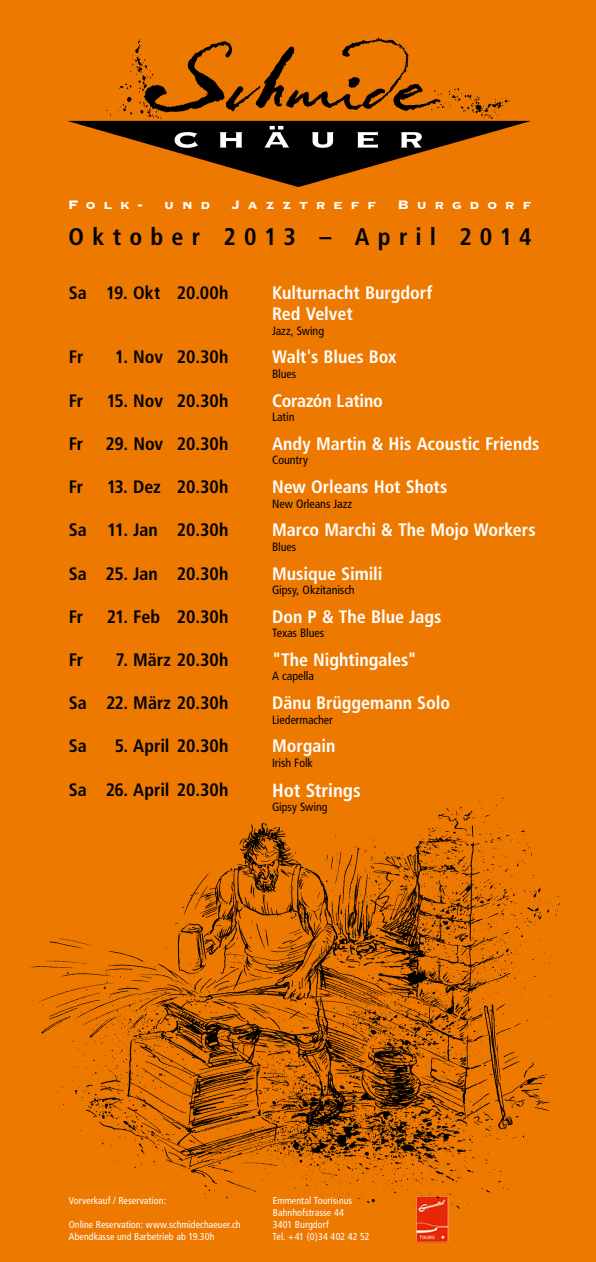
<style>
.page{position:relative;width:596px;height:1262px;background:#fff}
.page>*{position:absolute;margin:0;border:0;box-sizing:border-box;transform-origin:0 0}
.t1{font:700 condensed 24px "Frutiger";letter-spacing:.335em;color:#000}
.t2{font:700 condensed 19px "Frutiger";color:#fff}
.t3{font:700 condensed 18px/21.6px "Frutiger";color:#fff}
.t4{font:700 condensed 18px "Frutiger";letter-spacing:-.005em;color:#000}
.t5{font:16px "Copperplate Thirty Three BC";letter-spacing:.48em;color:#fff}
.t6{font:condensed 12px "Frutiger";letter-spacing:-.005em;color:#000}
.t7{font:condensed 10px/12px "Frutiger";letter-spacing:.005em;color:#fff}
</style>
<div class="page">
<div style="left:0;top:0;width:595px;height:1261px;background:#ee7900"></div>
<img style="left:416px;top:1223px;width:32px;height:18px">
<img style="left:68px;top:37px;width:463px;height:150px">
<img style="left:29px;top:762px;width:533px;height:461px">
<p class="t5" style="left:68px;top:196px;width:76px">Folk-</p>
<p class="t5" style="left:164px;top:196px;width:48px">und</p>
<p class="t5" style="left:231px;top:196px;width:146px">Jazztreff</p>
<p class="t5" style="left:397px;top:196px;width:135px">Burgdorf</p>
<h1 class="t1" style="left:68px;top:222px;width:464px">Oktober 2013 – April 2014</h1>
<p class="t4" style="left:69px;top:282px;width:161px">Sa 19. Okt 20.00h</p>
<p class="t4" style="left:69px;top:346px;width:16px">Fr</p>
<p class="t4" style="left:115px;top:346px;width:115px">1. Nov 20.30h</p>
<p class="t4" style="left:69px;top:390px;width:16px">Fr</p>
<p class="t4" style="left:106px;top:390px;width:123px">15. Nov 20.30h</p>
<p class="t4" style="left:69px;top:433px;width:161px">Fr 29. Nov 20.30h</p>
<p class="t4" style="left:69px;top:476px;width:16px">Fr</p>
<p class="t4" style="left:107px;top:476px;width:123px">13. Dez 20.30h</p>
<p class="t4" style="left:69px;top:519px;width:161px">Sa 11. Jan 20.30h</p>
<p class="t4" style="left:69px;top:562px;width:161px">Sa 25. Jan 20.30h</p>
<p class="t4" style="left:69px;top:606px;width:16px">Fr</p>
<p class="t4" style="left:107px;top:606px;width:123px">21. Feb 20.30h</p>
<p class="t4" style="left:69px;top:649px;width:16px">Fr</p>
<p class="t4" style="left:115px;top:649px;width:114px">7. März 20.30h</p>
<p class="t4" style="left:69px;top:692px;width:161px">Sa 22. März 20.30h</p>
<p class="t4" style="left:69px;top:735px;width:20px">Sa</p>
<p class="t4" style="left:115px;top:735px;width:115px">5. April 20.30h</p>
<p class="t4" style="left:69px;top:778px;width:161px">Sa 26. April 20.30h</p>
<p class="t3" style="left:272px;top:281px;width:162px">Kulturnacht Burgdorf<br>Red Velvet</p>
<p class="t6" style="left:272px;top:323px;width:53px">Jazz, Swing</p>
<p class="t3" style="left:272px;top:346px;width:126px">Walt's Blues Box</p>
<p class="t6" style="left:272px;top:367px;width:26px">Blues</p>
<p class="t3" style="left:272px;top:389px;width:112px">Corazón Latino</p>
<p class="t6" style="left:272px;top:410px;width:24px">Latin</p>
<p class="t3" style="left:272px;top:433px;width:269px">Andy Martin &amp; His Acoustic Friends</p>
<p class="t6" style="left:272px;top:453px;width:37px">Country</p>
<p class="t3" style="left:272px;top:476px;width:177px">New Orleans Hot Shots</p>
<p class="t6" style="left:272px;top:496px;width:82px">New Orleans Jazz</p>
<p class="t3" style="left:272px;top:519px;width:265px">Marco Marchi &amp; The Mojo Workers</p>
<p class="t6" style="left:272px;top:539px;width:26px">Blues</p>
<p class="t3" style="left:272px;top:562px;width:112px">Musique Simili</p>
<p class="t6" style="left:272px;top:583px;width:84px">Gipsy, Okzitanisch</p>
<p class="t3" style="left:272px;top:605px;width:171px">Don P &amp; The Blue Jags</p>
<p class="t6" style="left:272px;top:626px;width:54px">Texas Blues</p>
<p class="t3" style="left:272px;top:649px;width:146px">"The Nightingales"</p>
<p class="t6" style="left:272px;top:669px;width:43px">A capella</p>
<p class="t3" style="left:272px;top:692px;width:179px">Dänu Brüggemann Solo</p>
<p class="t6" style="left:272px;top:712px;width:62px">Liedermacher</p>
<p class="t3" style="left:272px;top:735px;width:65px">Morgain</p>
<p class="t6" style="left:272px;top:755px;width:42px">Irish Folk</p>
<p class="t2" style="left:272px;top:779px;width:90px">Hot Strings</p>
<p class="t6" style="left:272px;top:800px;width:57px">Gipsy Swing</p>
<p class="t7" style="left:69px;top:1194px;width:99px">Vorverkauf / Reservation:</p>
<p class="t7" style="left:273px;top:1194px;width:81px">Emmental Tourismus<br>Bahnhofstrasse 44</p>
<p class="t7" style="left:69px;top:1218px;width:173px">Online Reservation: www.schmidechaeuer.ch</p>
<p class="t7" style="left:273px;top:1218px;width:57px">3401 Burgdorf</p>
<p class="t7" style="left:69px;top:1230px;width:147px">Abendkasse und Barbetrieb ab 19.30h</p>
<p class="t7" style="left:272px;top:1230px;width:98px">Tel. +41 (0)34 402 42 52</p>
</div>
